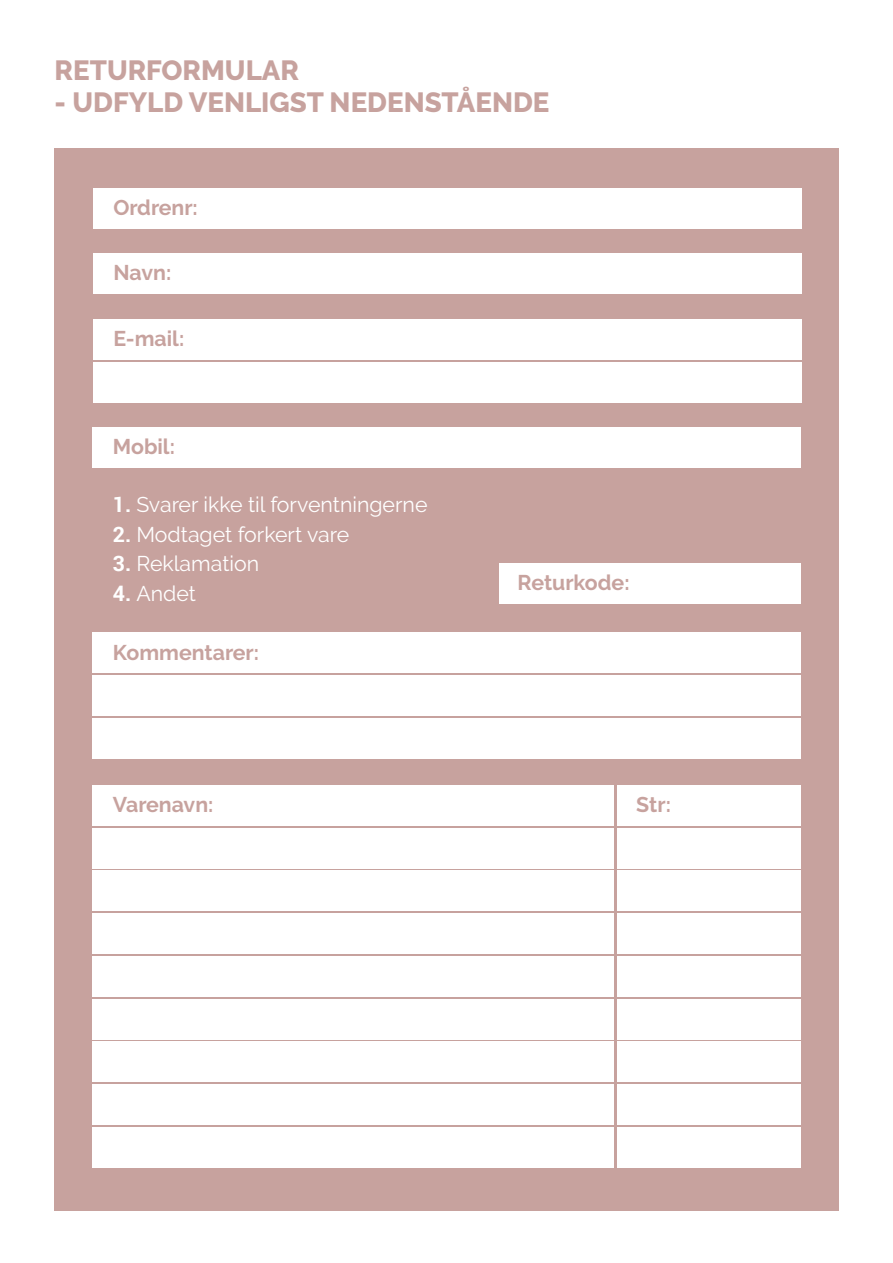
<style>
.page{position:relative;width:893px;height:1263px;background:#fff}
.page>*{position:absolute;margin:0;border:0;box-sizing:border-box;transform-origin:0 0}
.t1{font:800 27.75px "Raleway";color:#c7a29e}
.t2{font:21.3px "Raleway";color:#fff}
.t3{font:700 21.3px "Raleway";color:#c7a29e}
.s1{font-family:"Roboto";font-weight:700}
</style>
<div class="page">
<div style="left:54px;top:148px;width:785px;height:1062px;background:#c7a29e"></div>
<div style="left:93px;top:188px;width:708px;height:41px;background:#fff"></div>
<div style="left:93px;top:253px;width:708px;height:40px;background:#fff"></div>
<div style="left:93px;top:319px;width:708px;height:40px;background:#fff"></div>
<div style="left:93px;top:363px;width:708px;height:40px;background:#fff"></div>
<div style="left:92px;top:427px;width:708px;height:40px;background:#fff"></div>
<div style="left:92px;top:633px;width:708px;height:40px;background:#fff"></div>
<div style="left:92px;top:676px;width:708px;height:40px;background:#fff"></div>
<div style="left:92px;top:719px;width:708px;height:40px;background:#fff"></div>
<div style="left:499px;top:564px;width:301px;height:40px;background:#fff"></div>
<div style="left:617px;top:785px;width:183px;height:40px;background:#fff"></div>
<div style="left:617px;top:828px;width:183px;height:40px;background:#fff"></div>
<div style="left:617px;top:871px;width:183px;height:40px;background:#fff"></div>
<div style="left:617px;top:913px;width:183px;height:41px;background:#fff"></div>
<div style="left:617px;top:956px;width:183px;height:40px;background:#fff"></div>
<div style="left:617px;top:999px;width:183px;height:40px;background:#fff"></div>
<div style="left:617px;top:1042px;width:183px;height:40px;background:#fff"></div>
<div style="left:617px;top:1127px;width:183px;height:40px;background:#fff"></div>
<div style="left:617px;top:1084px;width:183px;height:41px;background:#fff"></div>
<div style="left:92px;top:785px;width:521px;height:40px;background:#fff"></div>
<div style="left:92px;top:828px;width:521px;height:40px;background:#fff"></div>
<div style="left:92px;top:871px;width:521px;height:40px;background:#fff"></div>
<div style="left:92px;top:913px;width:521px;height:41px;background:#fff"></div>
<div style="left:92px;top:956px;width:521px;height:40px;background:#fff"></div>
<div style="left:92px;top:999px;width:521px;height:40px;background:#fff"></div>
<div style="left:92px;top:1042px;width:521px;height:40px;background:#fff"></div>
<div style="left:92px;top:1127px;width:521px;height:40px;background:#fff"></div>
<div style="left:92px;top:1084px;width:521px;height:41px;background:#fff"></div>
<p class="t1" style="left:55px;top:55px;width:246px">RETURFORMULAR</p>
<p class="t1" style="left:55px;top:86px;width:496px">- UDFYLD VENLIGST NEDENSTÅENDE</p>
<p class="t3" style="left:113px;top:196px;width:86px">Ordrenr:</p>
<p class="t3" style="left:113px;top:260px;width:59px">Navn:</p>
<p class="t3" style="left:113px;top:327px;width:72px">E-mail:</p>
<p class="t3" style="left:113px;top:435px;width:64px">Mobil:</p>
<p class="t2" style="left:113px;top:492px;width:316px"><span class="s1">1.</span> Svarer ikke til forventningerne</p>
<p class="t2" style="left:113px;top:522px;width:238px"><span class="s1">2.</span> Modtaget forkert vare</p>
<p class="t2" style="left:113px;top:552px;width:148px"><span class="s1">3.</span> Reklamation</p>
<p class="t2" style="left:113px;top:581px;width:85px"><span class="s1">4.</span> Andet</p>
<p class="t3" style="left:113px;top:640px;width:148px">Kommentarer:</p>
<p class="t3" style="left:517px;top:570px;width:114px">Returkode:</p>
<p class="t3" style="left:113px;top:792px;width:102px">Varenavn:</p>
<p class="t3" style="left:636px;top:792px;width:36px">Str:</p>
</div>
